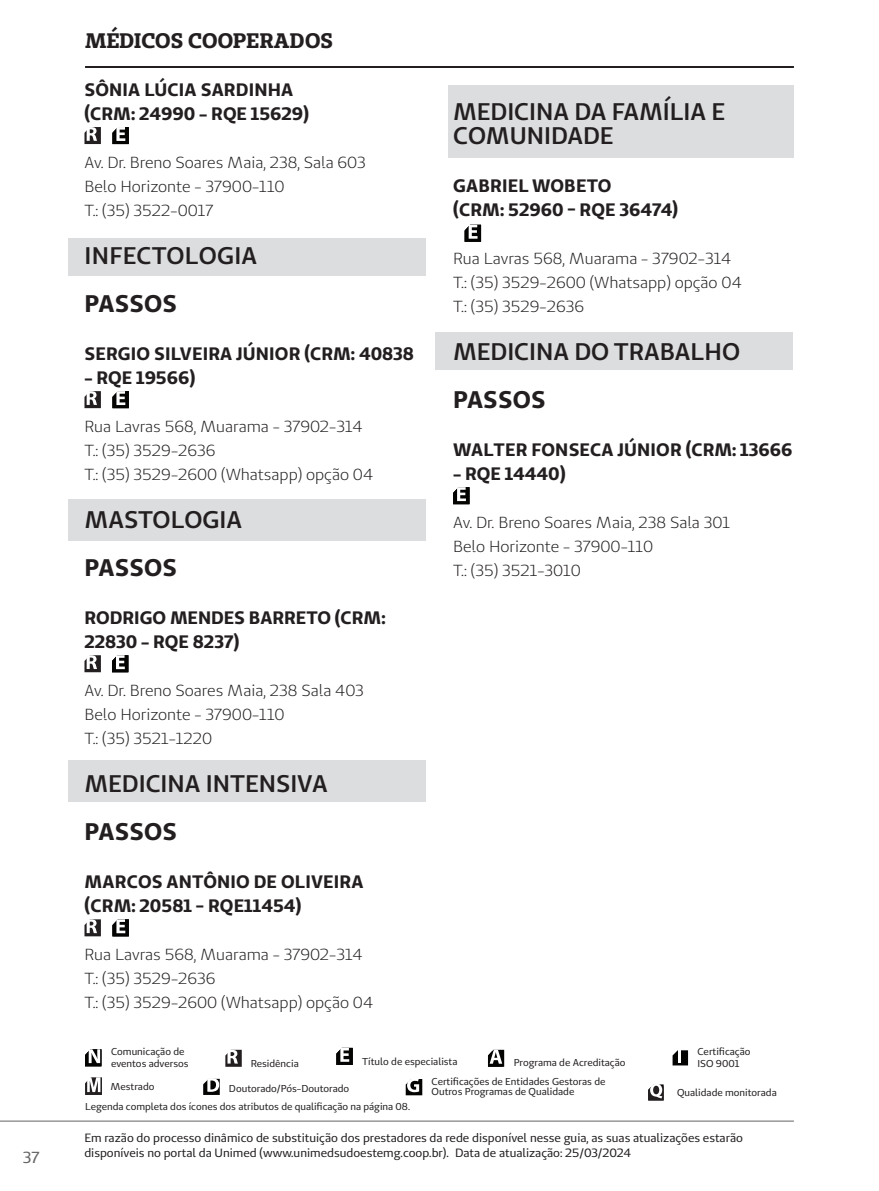
<style>
.page{position:relative;width:879px;height:1191px;background:#fff}
.page>*{position:absolute;margin:0;border:0;box-sizing:border-box;transform-origin:0 0}
.t1{font:600 24px/24px "Unimed Sans";color:#231f20}
.t2{font:700 24px "Unimed Sans";letter-spacing:.01em;color:#231f20}
.t3{font:700 21px "Unimed Slab";letter-spacing:.005em;color:#231f20}
.t4{font:700 18px/24px "Unimed Sans";color:#231f20}
.t5{font:16px "Unimed Sans";color:#231f20}
.t6{font:16px "Unimed Sans";color:#636366}
.t7{font:12px/14.4px "Unimed Sans";color:#231f20}
.t8{font:10px/12px "Unimed Sans";color:#231f20}
</style>
<div class="page">
<svg style="left:85px;top:1049px;width:16px;height:17px"></svg>
<svg style="left:225px;top:1049px;width:17px;height:17px"></svg>
<svg style="left:336px;top:1047px;width:17px;height:18px"></svg>
<svg style="left:406px;top:1079px;width:16px;height:16px"></svg>
<svg style="left:203px;top:1078px;width:17px;height:17px"></svg>
<svg style="left:672px;top:1050px;width:16px;height:15px"></svg>
<svg style="left:85px;top:1077px;width:17px;height:18px"></svg>
<svg style="left:488px;top:1049px;width:16px;height:17px"></svg>
<svg style="left:648px;top:1084px;width:15px;height:16px"></svg>
<hr style="left:85px;top:66px;width:709px;height:2px;background:#231f20">
<div style="left:68px;top:238px;width:357px;height:38px;background:#dcdddf"></div>
<div style="left:435px;top:332px;width:357px;height:38px;background:#dcdddf"></div>
<div style="left:68px;top:499px;width:357px;height:42px;background:#dcdddf"></div>
<div style="left:68px;top:760px;width:357px;height:41px;background:#dcdddf"></div>
<div style="left:448px;top:85px;width:345px;height:73px;background:#dcdddf"></div>
<svg style="left:84px;top:127px;width:17px;height:17px"></svg>
<svg style="left:112px;top:127px;width:17px;height:17px"></svg>
<svg style="left:84px;top:391px;width:17px;height:17px"></svg>
<svg style="left:112px;top:391px;width:17px;height:17px"></svg>
<svg style="left:84px;top:655px;width:17px;height:17px"></svg>
<svg style="left:112px;top:655px;width:16px;height:17px"></svg>
<svg style="left:84px;top:919px;width:17px;height:17px"></svg>
<svg style="left:112px;top:919px;width:17px;height:17px"></svg>
<svg style="left:465px;top:225px;width:16px;height:17px"></svg>
<svg style="left:453px;top:487px;width:16px;height:17px"></svg>
<hr style="left:0;top:1120px;width:794px;height:1px;background:#636366">
<p class="t6" style="left:23px;top:1146px;width:18px">37</p>
<p class="t3" style="left:85px;top:27px;width:249px">MÉDICOS COOPERADOS</p>
<p class="t4" style="left:85px;top:77px;width:210px">SÔNIA LÚCIA SARDINHA</p>
<p class="t4" style="left:84px;top:101px;width:226px">(CRM: 24990 - RQE 15629)</p>
<p class="t5" style="left:84px;top:152px;width:283px">Av. Dr. Breno Soares Maia, 238, Sala 603</p>
<p class="t5" style="left:84px;top:176px;width:202px">Belo Horizonte - 37900-110</p>
<p class="t5" style="left:84px;top:200px;width:130px">T.: (35) 3522-0017</p>
<p class="t1" style="left:85px;top:243px;width:174px">INFECTOLOGIA</p>
<p class="t2" style="left:85px;top:288px;width:94px">PASSOS</p>
<p class="t4" style="left:85px;top:341px;width:331px">SERGIO SILVEIRA JÚNIOR (CRM: 40838</p>
<p class="t4" style="left:84px;top:365px;width:112px">- RQE 19566)</p>
<p class="t5" style="left:84px;top:416px;width:280px">Rua Lavras 568, Muarama - 37902-314</p>
<p class="t5" style="left:84px;top:440px;width:133px">T.: (35) 3529-2636</p>
<p class="t5" style="left:84px;top:464px;width:290px">T.: (35) 3529-2600 (Whatsapp) opção 04</p>
<p class="t1" style="left:84px;top:507px;width:159px">MASTOLOGIA</p>
<p class="t2" style="left:85px;top:552px;width:94px">PASSOS</p>
<p class="t4" style="left:84px;top:605px;width:303px">RODRIGO MENDES BARRETO (CRM:<br>22830 - RQE 8237)</p>
<p class="t5" style="left:84px;top:680px;width:281px">Av. Dr. Breno Soares Maia, 238 Sala 403</p>
<p class="t5" style="left:84px;top:704px;width:202px">Belo Horizonte - 37900-110</p>
<p class="t5" style="left:84px;top:728px;width:129px">T.: (35) 3521-1220</p>
<p class="t1" style="left:84px;top:771px;width:245px">MEDICINA INTENSIVA</p>
<p class="t2" style="left:85px;top:816px;width:94px">PASSOS</p>
<p class="t4" style="left:85px;top:869px;width:280px">MARCOS ANTÔNIO DE OLIVEIRA</p>
<p class="t4" style="left:84px;top:893px;width:218px">(CRM: 20581 - RQE11454)</p>
<p class="t5" style="left:84px;top:944px;width:280px">Rua Lavras 568, Muarama - 37902-314</p>
<p class="t5" style="left:84px;top:968px;width:133px">T.: (35) 3529-2636</p>
<p class="t5" style="left:84px;top:992px;width:290px">T.: (35) 3529-2600 (Whatsapp) opção 04</p>
<p class="t1" style="left:453px;top:99px;width:274px">MEDICINA DA FAMÍLIA E<br>COMUNIDADE</p>
<p class="t4" style="left:453px;top:173px;width:160px">GABRIEL WOBETO</p>
<p class="t4" style="left:453px;top:197px;width:226px">(CRM: 52960 - RQE 36474)</p>
<p class="t5" style="left:453px;top:248px;width:280px">Rua Lavras 568, Muarama - 37902-314</p>
<p class="t5" style="left:453px;top:272px;width:290px">T.: (35) 3529-2600 (Whatsapp) opção 04</p>
<p class="t5" style="left:453px;top:296px;width:133px">T.: (35) 3529-2636</p>
<p class="t1" style="left:453px;top:339px;width:288px">MEDICINA DO TRABALHO</p>
<p class="t2" style="left:453px;top:384px;width:94px">PASSOS</p>
<p class="t4" style="left:453px;top:437px;width:341px">WALTER FONSECA JÚNIOR (CRM: 13666</p>
<p class="t4" style="left:453px;top:461px;width:114px">- RQE 14440)</p>
<p class="t5" style="left:453px;top:512px;width:279px">Av. Dr. Breno Soares Maia, 238 Sala 301</p>
<p class="t5" style="left:453px;top:536px;width:202px">Belo Horizonte - 37900-110</p>
<p class="t5" style="left:453px;top:560px;width:129px">T.: (35) 3521-3010</p>
<p class="t8" style="left:697px;top:1045px;width:54px">Certificação</p>
<p class="t8" style="left:111px;top:1045px;width:79px">Comunicação de eventos adversos</p>
<p class="t8" style="left:251px;top:1057px;width:50px">Residência</p>
<p class="t8" style="left:362px;top:1055px;width:97px">Título de especialista</p>
<p class="t8" style="left:229px;top:1082px;width:122px">Doutorado/Pós-Doutorado</p>
<p class="t8" style="left:431px;top:1076px;width:175px;line-height:10px">Certificações de Entidades Gestoras de<br>Outros Programas de Qualidade</p>
<p class="t8" style="left:514px;top:1056px;width:113px">Programa de Acreditação</p>
<p class="t8" style="left:697px;top:1057px;width:44px">ISO 9001</p>
<p class="t8" style="left:677px;top:1086px;width:101px">Qualidade monitorada</p>
<p class="t7" style="left:84px;top:1130px;width:660px">Em razão do processo dinâmico de substituição dos prestadores da rede disponível nesse guia, as suas atualizações estarão disponíveis no portal da Unimed (www.unimedsudoestemg.coop.br). Data de atualização: 25/03/2024</p>
<p class="t8" style="left:111px;top:1080px;width:45px">Mestrado</p>
<p class="t8" style="left:85px;top:1100px;width:326px">Legenda completa dos ícones dos atributos de qualificação na página 08.</p>
</div>
